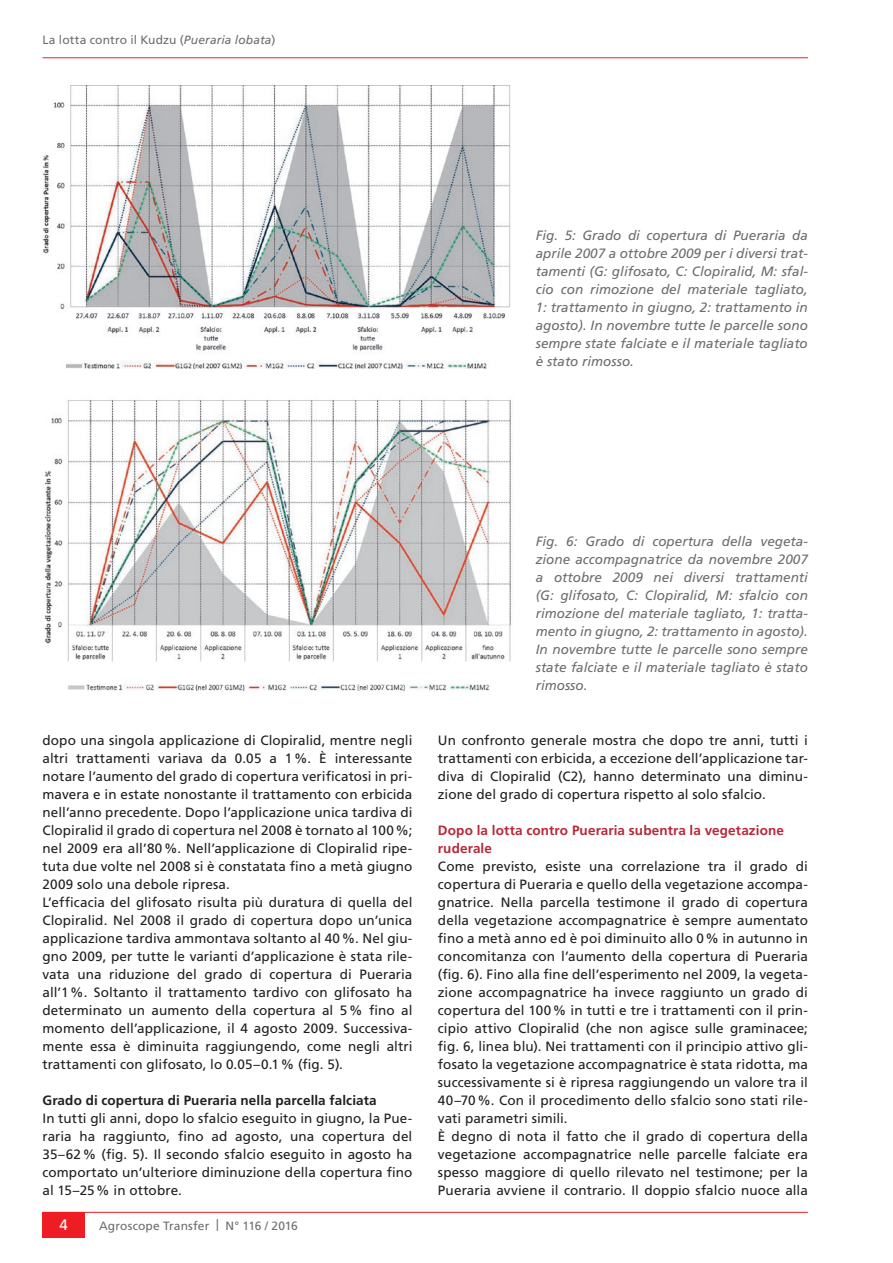
<style>
.page{position:relative;width:893px;height:1263px;background:#fff}
.page>*{position:absolute;margin:0;border:0;box-sizing:border-box;transform-origin:0 0}
.t1{font:15px "Frutiger LT Std";color:#fff}
.t2{font:13.5px/18px "Frutiger LT Std";letter-spacing:.005em;color:#231f20;text-align:justify}
.t3{font:italic 13.5px/18px "Frutiger LT Std";color:#6c6d70;text-align:justify}
.t4{font:700 13.5px/18px "Frutiger LT Std";letter-spacing:.01em;color:#b72837}
.t5{font:700 13.5px "Frutiger LT Std";letter-spacing:.01em;color:#231f20}
.t6{font:12px "Frutiger LT Std";letter-spacing:.01em;color:#6c6d70}
.s1{font-style:italic}
</style>
<div class="page">
<hr style="left:42px;top:1212px;width:766px;height:1px;background:#ee1d23">
<div style="left:43px;top:1212px;width:42px;height:25px;background:#ee1d23"></div>
<hr style="left:43px;top:57px;width:765px;height:1px;background:#ee1d23">
<img style="left:43px;top:85px;width:467px;height:283px">
<img style="left:44px;top:400px;width:467px;height:292px">
<p class="t6" style="left:43px;top:33px;width:234px">La lotta contro il Kudzu (<span class="s1">Pueraria lobata</span>)</p>
<p class="t3" style="left:536px;top:227px;width:274px">Fig. 5: Grado di copertura di Pueraria da aprile 2007 a ottobre 2009 per i diversi trat&shy;tamenti (G: glifosato, C: Clopiralid, M: sfal&shy;cio con rimozione del materiale tagliato, 1: trattamento in giugno, 2: trattamento in agosto). In novembre tutte le parcelle sono sempre state falciate e il materiale tagliato è stato rimosso.</p>
<p class="t2" style="left:42px;top:731px;width:371px;text-align:left">dopo una singola applicazione di Clopiralid, mentre negli altri trattamenti variava da 0.05 a 1%. È interessante notare l’aumento del grado di copertura verificatosi in pri&shy;mavera e in estate nonostante il trattamento con erbicida nell’anno precedente. Dopo l’applicazione unica tardiva di Clopiralid il grado di copertura nel 2008 è tornato al 100%; nel 2009 era all’80%. Nell’applicazione di Clopiralid ripe&shy;tuta due volte nel 2008 si è constatata fino a metà giugno 2009 solo una debole ripresa.<br>L’efficacia del glifosato risulta più duratura di quella del Clopiralid. Nel 2008 il grado di copertura dopo un’unica applicazione tardiva ammontava soltanto al 40%. Nel giu&shy;gno 2009, per tutte le varianti d’applicazione è stata rile&shy;vata una riduzione del grado di copertura di Pueraria all’1%. Soltanto il trattamento tardivo con glifosato ha determinato un aumento della copertura al 5% fino al momento dell’applicazione, il 4 agosto 2009. Successiva&shy;mente essa è diminuita raggiungendo, come negli altri trattamenti con glifosato, lo 0.05–0.1% (fig. 5).</p>
<p class="t5" style="left:42px;top:1092px;width:336px">Grado di copertura di Pueraria nella parcella falciata</p>
<p class="t2" style="left:42px;top:1109px;width:371px">In tutti gli anni, dopo lo sfalcio eseguito in giugno, la Pue&shy;raria ha raggiunto, fino ad agosto, una copertura del 35–62% (fig. 5). Il secondo sfalcio eseguito in agosto ha comportato un’ulteriore diminuzione della copertura fino al 15–25% in ottobre.</p>
<p class="t1" style="left:60px;top:1215px;width:10px">4</p>
<p class="t6" style="left:99px;top:1218px;width:200px">Agroscope Transfer | N° 116 / 2016</p>
<p class="t3" style="left:536px;top:533px;width:274px">Fig. 6: Grado di copertura della vegeta&shy;zione accompagnatrice da novembre 2007 a ottobre 2009 nei diversi trattamenti (G: glifosato, C: Clopiralid, M: sfalcio con rimozione del materiale tagliato, 1: tratta&shy;mento in giugno, 2: trattamento in agosto).<br>In novembre tutte le parcelle sono sempre state falciate e il materiale tagliato è stato rimosso.</p>
<p class="t2" style="left:438px;top:731px;width:371px">Un confronto generale mostra che dopo tre anni, tutti i trattamenti con erbicida, a eccezione dell’applicazione tar&shy;diva di Clopiralid (C2), hanno determinato una diminu&shy;zione del grado di copertura rispetto al solo sfalcio.</p>
<p class="t4" style="left:438px;top:821px;width:347px">Dopo la lotta contro Pueraria subentra la vegetazione ruderale</p>
<p class="t2" style="left:438px;top:857px;width:371px;text-align:left">Come previsto, esiste una correlazione tra il grado di copertura di Pueraria e quello della vegetazione accompa&shy;gnatrice. Nella parcella testimone il grado di copertura della vegetazione accompagnatrice è sempre aumentato fino a metà anno ed è poi diminuito allo 0% in autunno in concomitanza con l’aumento della copertura di Pueraria (fig. 6). Fino alla fine dell’esperimento nel 2009, la vegeta&shy;zione accompagnatrice ha invece raggiunto un grado di copertura del 100% in tutti e tre i trattamenti con il prin&shy;cipio attivo Clopiralid (che non agisce sulle graminacee; fig. 6, linea blu). Nei trattamenti con il principio attivo gli&shy;fosato la vegetazione accompagnatrice è stata ridotta, ma successivamente si è ripresa raggiungendo un valore tra il 40–70%. Con il procedimento dello sfalcio sono stati rile&shy;vati parametri simili.<br>È degno di nota il fatto che il grado di copertura della vegetazione accompagnatrice nelle parcelle falciate era spesso maggiore di quello rilevato nel testimone; per la Pueraria avviene il contrario. Il doppio sfalcio nuoce alla</p>
</div>
